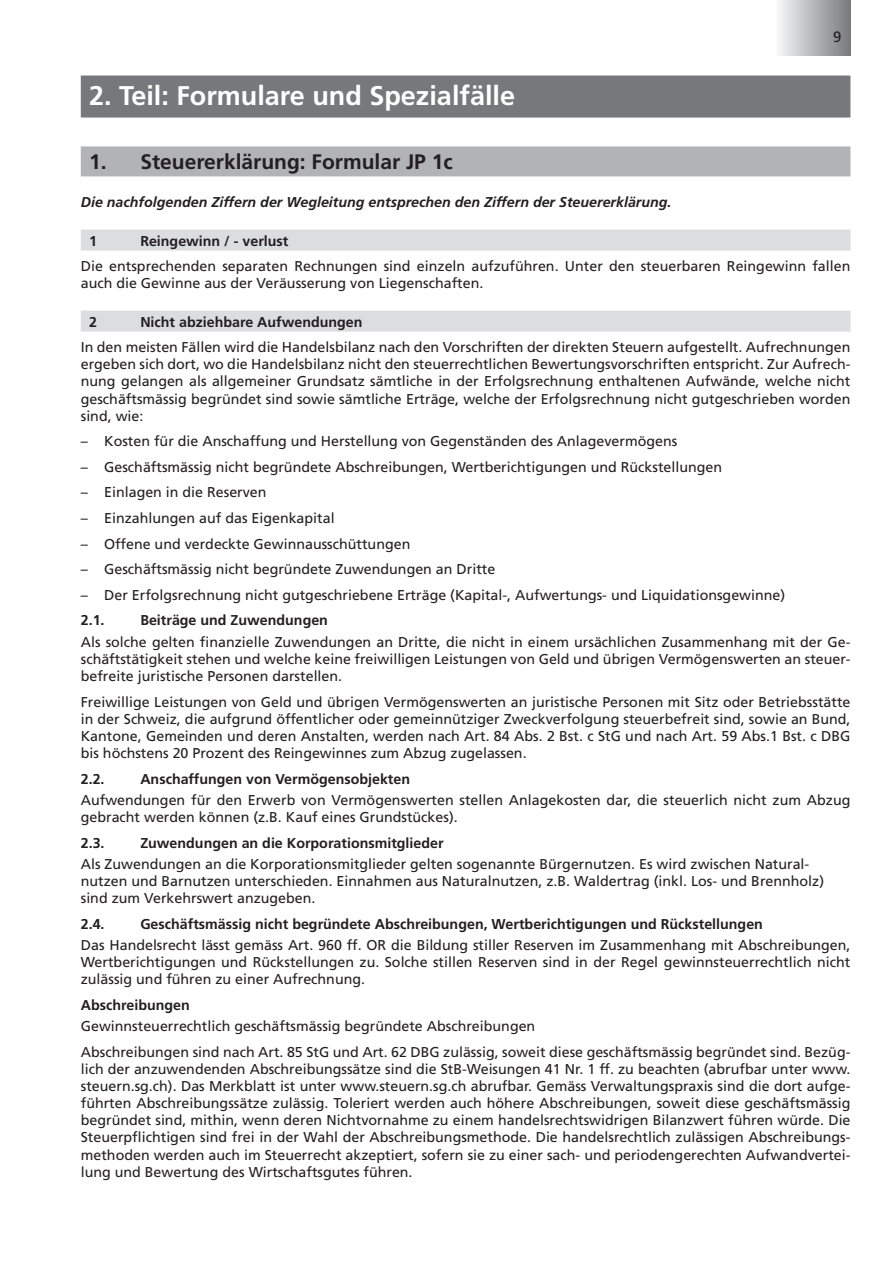
<style>
.page{position:relative;width:893px;height:1263px;background:#fff}
.page>*{position:absolute;margin:0;border:0;box-sizing:border-box;transform-origin:0 0}
.t1{font:700 27px "Frutiger";color:#fff}
.t2{font:700 21px "Frutiger";color:#231f20}
.t3{font:15px "Frutiger";color:#231f20}
.t4{font:14.25px/17.1px "Frutiger";color:#231f20;text-align:justify}
.t5{font:700 14.25px "Frutiger";color:#231f20}
.t6{font:italic 700 14.25px "Frutiger";color:#231f20}
</style>
<div class="page">
<div style="left:774px;top:0;width:76px;height:55px;background:linear-gradient(to right,#fcfcfd,#797b7f)"></div>
<div style="left:81px;top:76px;width:769px;height:42px;background:#76787b"></div>
<div style="left:81px;top:146px;width:769px;height:30px;background:#b2b3b7"></div>
<div style="left:81px;top:230px;width:769px;height:21px;background:#dcdddf"></div>
<div style="left:81px;top:311px;width:769px;height:21px;background:#dcdddf"></div>
<h1 class="t1" style="left:89px;top:80px;width:427px">2. Teil: Formulare und Spezialfälle</h1>
<p class="t3" style="left:833px;top:28px;width:10px">9</p>
<h2 class="t2" style="left:89px;top:149px;width:365px">1. Steuererklärung: Formular JP 1c</h2>
<p class="t6" style="left:81px;top:194px;width:592px">Die nachfolgenden Ziffern der Wegleitung entsprechen den Ziffern der Steuererklärung.</p>
<p class="t5" style="left:89px;top:232px;width:9px">1</p>
<p class="t5" style="left:140px;top:232px;width:150px">Reingewinn / - verlust</p>
<p class="t4" style="left:81px;top:258px;width:771px">Die entsprechenden separaten Rechnungen sind einzeln aufzuführen. Unter den steuerbaren Reingewinn fallen auch die Gewinne aus der Veräusserung von Liegenschaften.</p>
<p class="t5" style="left:89px;top:313px;width:9px">2</p>
<p class="t5" style="left:140px;top:313px;width:224px">Nicht abziehbare Aufwendungen</p>
<p class="t4" style="left:81px;top:339px;width:771px">In den meisten Fällen wird die Handelsbilanz nach den Vorschriften der direkten Steuern aufgestellt. Aufrechnungen ergeben sich dort, wo die Handelsbilanz nicht den steuerrechtlichen Bewertungsvorschriften entspricht. Zur Aufrech&shy;nung gelangen als allgemeiner Grundsatz sämtliche in der Erfolgsrechnung enthaltenen Aufwände, welche nicht geschäftsmässig begründet sind sowie sämtliche Erträge, welche der Erfolgsrechnung nicht gutgeschrieben worden sind, wie:</p>
<p class="t4" style="left:81px;top:433px;width:598px">– Kosten für die Anschaffung und Herstellung von Gegenständen des Anlagevermögens</p>
<p class="t4" style="left:81px;top:458px;width:643px">– Geschäftsmässig nicht begründete Abschreibungen, Wertberichtigungen und Rückstellungen</p>
<p class="t4" style="left:81px;top:484px;width:187px">– Einlagen in die Reserven</p>
<p class="t4" style="left:81px;top:510px;width:255px">– Einzahlungen auf das Eigenkapital</p>
<p class="t4" style="left:81px;top:535px;width:331px">– Offene und verdeckte Gewinnausschüttungen</p>
<p class="t4" style="left:81px;top:561px;width:416px">– Geschäftsmässig nicht begründete Zuwendungen an Dritte</p>
<p class="t4" style="left:81px;top:586px;width:706px">– Der Erfolgsrechnung nicht gutgeschriebene Erträge (Kapital-, Aufwertungs- und Liquidationsgewinne)</p>
<p class="t5" style="left:81px;top:612px;width:25px">2.1.</p>
<p class="t5" style="left:140px;top:612px;width:189px">Beiträge und Zuwendungen</p>
<p class="t4" style="left:81px;top:633px;width:771px">Als solche gelten finanzielle Zuwendungen an Dritte, die nicht in einem ursächlichen Zusammenhang mit der Ge&shy;schäftstätigkeit stehen und welche keine freiwilligen Leistungen von Geld und übrigen Vermögenswerten an steuer&shy;befreite juristische Personen darstellen.</p>
<p class="t4" style="left:81px;top:693px;width:771px">Freiwillige Leistungen von Geld und übrigen Vermögenswerten an juristische Personen mit Sitz oder Betriebsstätte in der Schweiz, die aufgrund öffentlicher oder gemeinnütziger Zweckverfolgung steuerbefreit sind, sowie an Bund, Kantone, Gemeinden und deren Anstalten, werden nach Art. 84 Abs. 2 Bst. c StG und nach Art. 59 Abs.1 Bst. c DBG bis höchstens 20 Prozent des Reingewinnes zum Abzug zugelassen.</p>
<p class="t5" style="left:81px;top:770px;width:25px">2.2.</p>
<p class="t5" style="left:140px;top:770px;width:271px">Anschaffungen von Vermögensobjekten</p>
<p class="t4" style="left:81px;top:791px;width:771px">Aufwendungen für den Erwerb von Vermögenswerten stellen Anlagekosten dar, die steuerlich nicht zum Abzug gebracht werden können (z.B. Kauf eines Grundstückes).</p>
<p class="t5" style="left:81px;top:834px;width:25px">2.3.</p>
<p class="t5" style="left:140px;top:834px;width:305px">Zuwendungen an die Korporationsmitglieder</p>
<p class="t4" style="left:81px;top:855px;width:745px;text-align:left">Als Zuwendungen an die Korporationsmitglieder gelten sogenannte Bürgernutzen. Es wird zwischen Natural&shy;nutzen und Barnutzen unterschieden. Einnahmen aus Naturalnutzen, z.B. Waldertrag (inkl. Los- und Brennholz) sind zum Verkehrswert anzugeben.</p>
<p class="t5" style="left:81px;top:915px;width:25px">2.4.</p>
<p class="t5" style="left:140px;top:915px;width:624px">Geschäftsmässig nicht begründete Abschreibungen, Wertberichtigungen und Rückstellungen</p>
<p class="t4" style="left:81px;top:937px;width:771px">Das Handelsrecht lässt gemäss Art. 960 ff. OR die Bildung stiller Reserven im Zusammenhang mit Abschreibungen, Wertberichtigungen und Rückstellungen zu. Solche stillen Reserven sind in der Regel gewinnsteuerrechtlich nicht zulässig und führen zu einer Aufrechnung.</p>
<p class="t5" style="left:81px;top:997px;width:110px">Abschreibungen</p>
<p class="t4" style="left:81px;top:1013px;width:771px;line-height:25.7px">Gewinnsteuerrechtlich geschäftsmässig begründete Abschreibungen<br>Abschreibungen sind nach Art. 85 StG und Art. 62 DBG zulässig, soweit diese geschäftsmässig begründet sind. Bezüg-</p>
<p class="t4" style="left:81px;top:1060px;width:771px">lich der anzuwendenden Abschreibungssätze sind die StB-Weisungen 41 Nr. 1 ff. zu beachten (abrufbar unter www. steuern.sg.ch). Das Merkblatt ist unter www.steuern.sg.ch abrufbar. Gemäss Verwaltungspraxis sind die dort aufge&shy;führten Abschreibungssätze zulässig. Toleriert werden auch höhere Abschreibungen, soweit diese geschäftsmässig begründet sind, mithin, wenn deren Nichtvornahme zu einem handelsrechtswidrigen Bilanzwert führen würde. Die Steuerpflichtigen sind frei in der Wahl der Abschreibungsmethode. Die handelsrechtlich zulässigen Abschreibungs&shy;methoden werden auch im Steuerrecht akzeptiert, sofern sie zu einer sach- und periodengerechten Aufwandvertei&shy;lung und Bewertung des Wirtschaftsgutes führen.</p>
</div>
